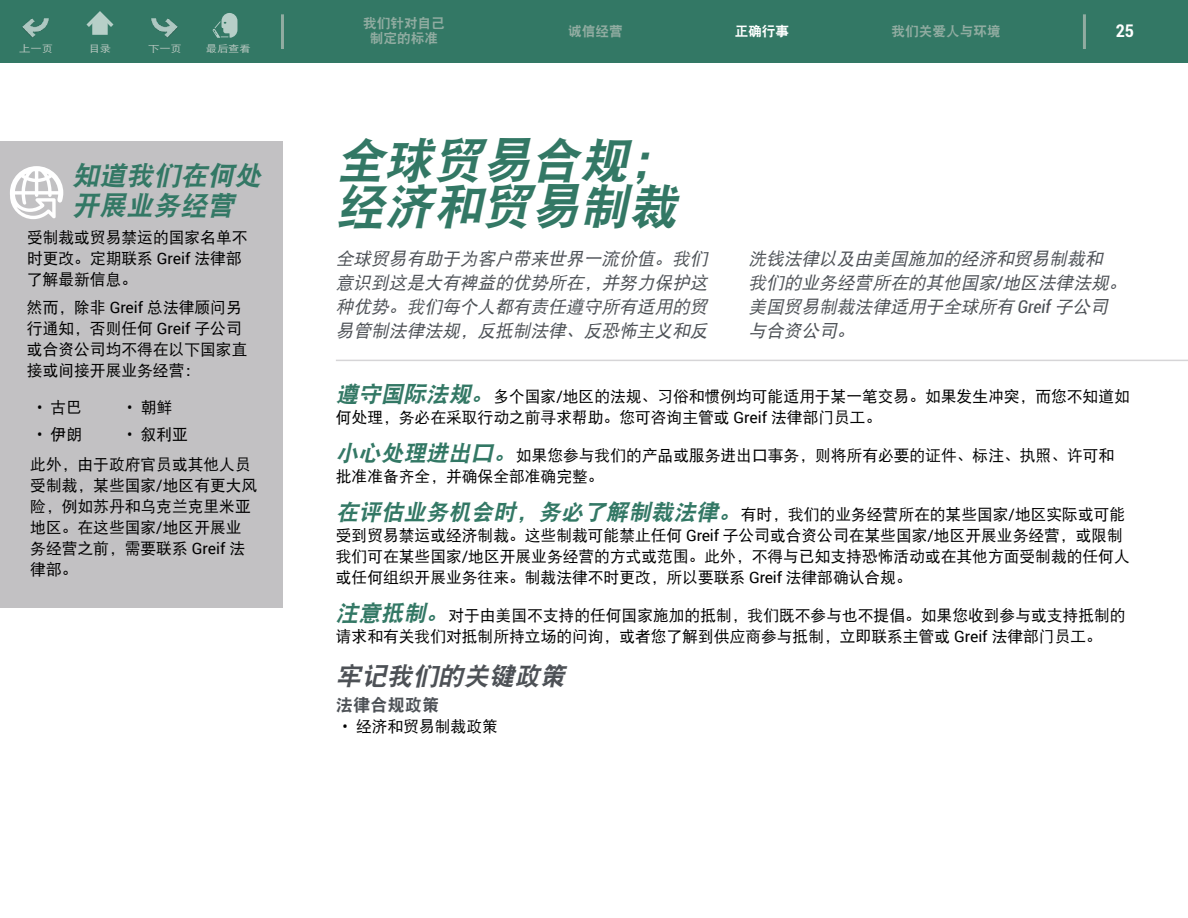
<style>
.page{position:relative;width:1188px;height:918px;background:#fff}
.page>*{position:absolute;margin:0;border:0;box-sizing:border-box;transform-origin:0 0}
.t1{font:italic 48.75px/46.5px "DFP Hei W9";color:#337865}
.t2{font:italic 27px/30px "DFP Hei W9";color:#337865}
.t3{font:italic 25.5px "DFP Hei W9";color:#4d5156}
.t4{font:italic 17.7px/24px "DFP Hei W5";color:#4d5156;text-align:justify}
.t5{font:700 condensed 17.4px "Roboto";color:#fff}
.t6{font:17.25px "DFP Hei W9";color:#4d5156}
.t7{font:15.75px/21px "DFP Hei W5";color:#000}
.t8{font:13.65px/15.1px "DFP Hei W9";color:#91aca1;text-align:center}
.t9{font:13.65px "DFP Hei W9";color:#fff}
.t10{font:9.45px "DFP Hei W5";letter-spacing:-.02em;color:#b8c7c0;scale:1.2 1}
.s1{font-family:"Roboto"}
.s2{font-family:"Roboto";font-stretch:condensed}
.s3{font-family:"DFP Hei W9";font-style:italic;font-size:22.5px;color:#337865}
</style>
<div class="page">
<div style="left:0;top:0;width:1188px;height:63px;background:#337865"></div>
<hr style="left:1083px;top:14px;width:3px;height:35px;background:#91aca1">
<hr style="left:281px;top:14px;width:3px;height:35px;background:#91aca1">
<div style="left:0;top:141px;width:282px;height:467px;background:#c2c1c3"></div>
<hr style="left:336px;top:360px;width:852px;height:1px;background:#d6d5d7">
<svg style="left:10px;top:166px;width:53px;height:53px"></svg>
<img style="left:22px;top:18px;width:27px;height:20px">
<svg style="left:86px;top:11px;width:27px;height:24px"></svg>
<img style="left:151px;top:18px;width:27px;height:20px">
<svg style="left:212px;top:13px;width:25px;height:25px"></svg>
<p class="t10" style="left:19px;top:44px;width:30px">上一页</p>
<p class="t10" style="left:89px;top:44px;width:20px">目录</p>
<p class="t10" style="left:148px;top:44px;width:30px">下一页</p>
<p class="t10" style="left:206px;top:44px;width:39px">最后查看</p>
<h2 class="t2" style="left:72px;top:160px;width:196px">知道我们在何处开展业务经营</h2>
<p class="t7" style="left:27px;top:227px;width:222px">受制裁或贸易禁运的国家名单不时更改。定期联系 <span class="s1">Greif</span> 法律部了解最新信息。</p>
<p class="t7" style="left:27px;top:296px;width:222px">然而，除非 <span class="s1">Greif</span> 总法律顾问另行通知，否则任何 <span class="s1">Greif</span> 子公司或合资公司均不得在以下国家直接或间接开展业务经营：</p>
<p class="t7" style="left:37px;top:396px;width:46px"><span class="s1">•</span> 古巴</p>
<p class="t7" style="left:37px;top:424px;width:46px"><span class="s1">•</span> 伊朗</p>
<p class="t7" style="left:127px;top:396px;width:46px"><span class="s1">•</span> 朝鲜</p>
<p class="t7" style="left:127px;top:424px;width:62px"><span class="s1">•</span> 叙利亚</p>
<p class="t7" style="left:30px;top:454px;width:229px">此外，由于政府官员或其他人员受制裁，某些国家<span class="s1">/</span>地区有更大风险，例如苏丹和乌克兰克里米亚地区。在这些国家<span class="s1">/</span>地区开展业务经营之前，需要联系 <span class="s1">Greif</span> 法律部。</p>
<p class="t8" style="left:363px;top:16px;width:83px">我们针对自己制定的标准</p>
<p class="t8" style="left:568px;top:23px;width:56px">诚信经营</p>
<p class="t9" style="left:735px;top:24px;width:56px">正确行事</p>
<p class="t8" style="left:892px;top:23px;width:111px">我们关爱人与环境</p>
<p class="t5" style="left:1116px;top:21px;width:20px">25</p>
<h1 class="t1" style="left:336px;top:137px;width:353px">全球贸易合规；经济和贸易制裁</h1>
<p class="t4" style="left:336px;top:247px;width:377px">全球贸易有助于为客户带来世界一流价值。我们意识到这是大有裨益的优势所在，并努力保护这种优势。我们每个人都有责任遵守所有适用的贸易管制法律法规，反抵制法律、反恐怖主义和反</p>
<p class="t4" style="left:748px;top:247px;width:383px;text-align:left">洗钱法律以及由美国施加的经济和贸易制裁和我们的业务经营所在的其他国家<span class="s2">/</span> 地区法律法规。美国贸易制裁法律适用于全球所有 <span class="s2">G r e i f</span> 子公司与合资公司。</p>
<p class="t7" style="left:336px;top:386px;width:796px"><span class="s3">遵守国际法规。</span>多个国家<span class="s1">/</span>地区的法规、习俗和惯例均可能适用于某一笔交易。如果发生冲突，而您不知道如何处理，务必在采取行动之前寻求帮助。您可咨询主管或 <span class="s1">Greif</span> 法律部门员工。</p>
<p class="t7" style="left:336px;top:445px;width:780px"><span class="s3">小心处理进出口。</span>如果您参与我们的产品或服务进出口事务，则将所有必要的证件、标注、执照、许可和批准准备齐全，并确保全部准确完整。</p>
<p class="t7" style="left:336px;top:504px;width:795px"><span class="s3">在评估业务机会时，务必了解制裁法律。</span>有时，我们的业务经营所在的某些国家<span class="s1">/</span>地区实际或可能受到贸易禁运或经济制裁。这些制裁可能禁止任何 <span class="s1">Greif</span> 子公司或合资公司在某些国家<span class="s1">/</span>地区开展业务经营，或限制我们可在某些国家<span class="s1">/</span>地区开展业务经营的方式或范围。此外，不得与已知支持恐怖活动或在其他方面受制裁的任何人或任何组织开展业务往来。制裁法律不时更改，所以要联系 <span class="s1">Greif</span> 法律部确认合规。</p>
<p class="t7" style="left:336px;top:604px;width:791px"><span class="s3">注意抵制。</span>对于由美国不支持的任何国家施加的抵制，我们既不参与也不提倡。如果您收到参与或支持抵制的请求和有关我们对抵制所持立场的问询，或者您了解到供应商参与抵制，立即联系主管或 <span class="s1">Greif</span> 法律部门员工。</p>
<h3 class="t3" style="left:336px;top:663px;width:236px">牢记我们的关键政策</h3>
<p class="t6" style="left:336px;top:697px;width:105px">法律合规政策</p>
<p class="t7" style="left:343px;top:716px;width:157px"><span class="s1">•</span> 经济和贸易制裁政策</p>
</div>
